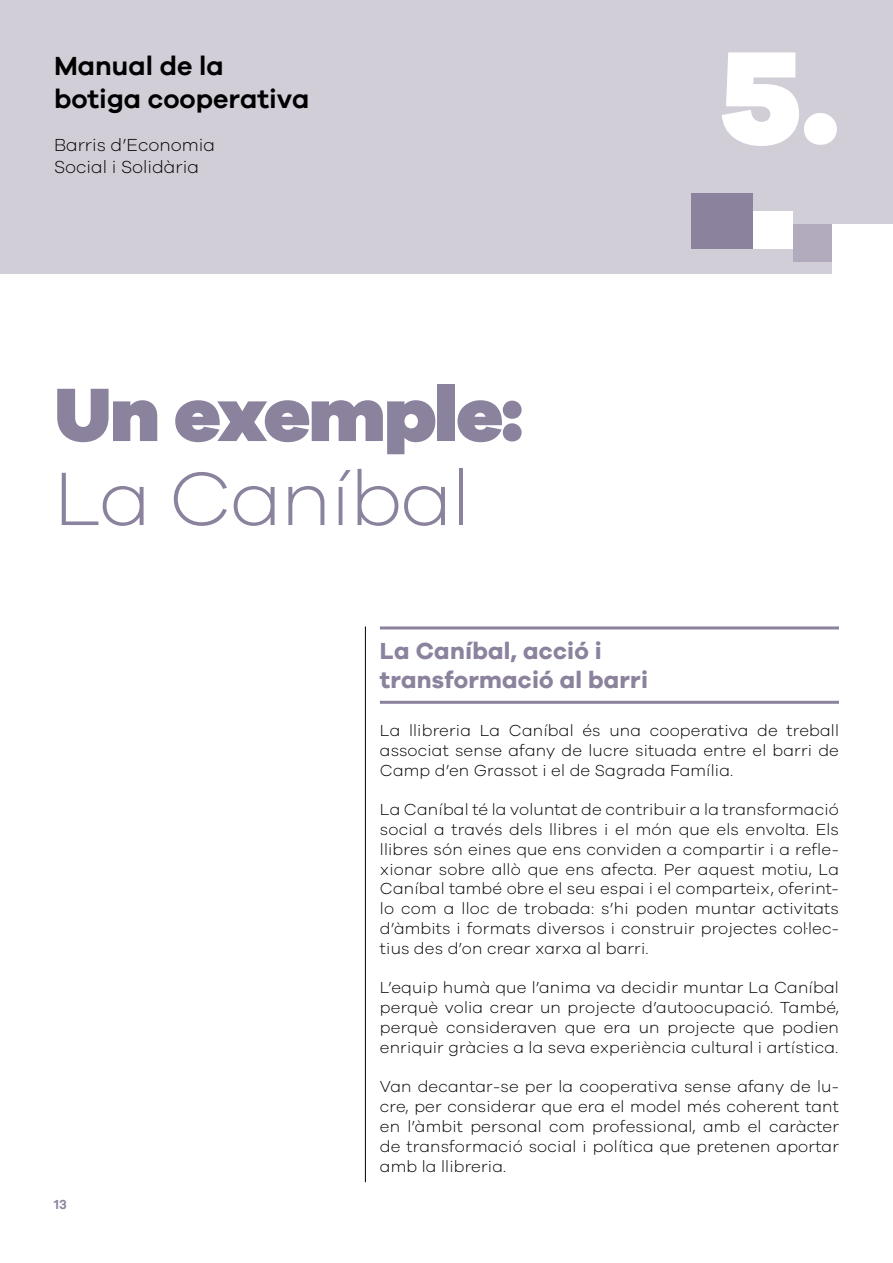
<style>
.page{position:relative;width:893px;height:1263px;background:#fff}
.page>*{position:absolute;margin:0;border:0;box-sizing:border-box;transform-origin:0 0}
.t1{font:900 136.5px "Galano Grotesque";color:#fff}
.t2{font:900 78px "Galano Grotesque";letter-spacing:-.02em;color:#8b839d}
.t3{font:300 78px "Galano Grotesque";letter-spacing:-.02em;color:#8b839d}
.t4{font:600 27px/32.4px "Galano Grotesque";color:#000}
.t5{font:700 24px/28.8px "Galano Grotesque";letter-spacing:.01em;color:#8b839d}
.t6{font:300 18px/21.6px "Galano Grotesque";color:#000}
.t7{font:300 16.5px/19.8px "Galano Grotesque";letter-spacing:.01em;color:#000;text-align:justify}
.t8{font:600 13.5px "Galano Grotesque";color:#8b839d}
</style>
<div class="page">
<div style="left:0;top:0;width:893px;height:273px;background:#d2ced8"></div>
<div style="left:793px;top:224px;width:39px;height:37px;background:#b1abbd"></div>
<div style="left:691px;top:193px;width:62px;height:56px;background:#8b839d"></div>
<div style="left:832px;top:224px;width:61px;height:55px;background:#fff"></div>
<div style="left:753px;top:211px;width:40px;height:38px;background:#fff"></div>
<hr style="left:365px;top:626px;width:1px;height:556px;background:#000">
<hr style="left:380px;top:701px;width:459px;height:3px;background:#8b839d">
<hr style="left:380px;top:626px;width:459px;height:3px;background:#8b839d">
<h3 class="t4" style="left:54px;top:49px;width:257px">Manual de la botiga cooperativa</h3>
<p class="t6" style="left:54px;top:134px;width:163px">Barris d’Economia<br>Social i Solidària</p>
<h2 class="t2" style="left:54px;top:365px;width:470px">Un exemple:</h2>
<h2 class="t3" style="left:54px;top:452px;width:418px">La Caníbal</h2>
<h1 class="t1" style="left:719px;top:11px;width:121px">5.</h1>
<p class="t8" style="left:54px;top:1196px;width:14px">13</p>
<h3 class="t5" style="left:380px;top:636px;width:270px">La Caníbal, acció i transformació al barri</h3>
<p class="t7" style="left:380px;top:720px;width:461px">La llibreria La Caníbal és una cooperativa de treball associat sense afany de lucre situada entre el barri de Camp d’en Grassot i el de Sagrada Família.</p>
<p class="t7" style="left:380px;top:799px;width:461px">La Caníbal té la voluntat de contribuir a la transformació social a través dels llibres i el món que els envolta. Els llibres són eines que ens conviden a compartir i a refle&shy;xionar sobre allò que ens afecta. Per aquest motiu, La Caníbal també obre el seu espai i el comparteix, oferint&shy;lo com a lloc de trobada: s’hi poden muntar activitats d’àmbits i formats diversos i construir projectes col·lec&shy;tius des d’on crear xarxa al barri.</p>
<p class="t7" style="left:380px;top:977px;width:461px">L’equip humà que l’anima va decidir muntar La Caníbal perquè volia crear un projecte d’autoocupació. També, perquè consideraven que era un projecte que podien enriquir gràcies a la seva experiència cultural i artística.</p>
<p class="t7" style="left:380px;top:1076px;width:461px">Van decantar-se per la cooperativa sense afany de lu&shy;cre, per considerar que era el model més coherent tant en l’àmbit personal com professional, amb el caràcter de transformació social i política que pretenen aportar amb la llibreria.</p>
</div>
